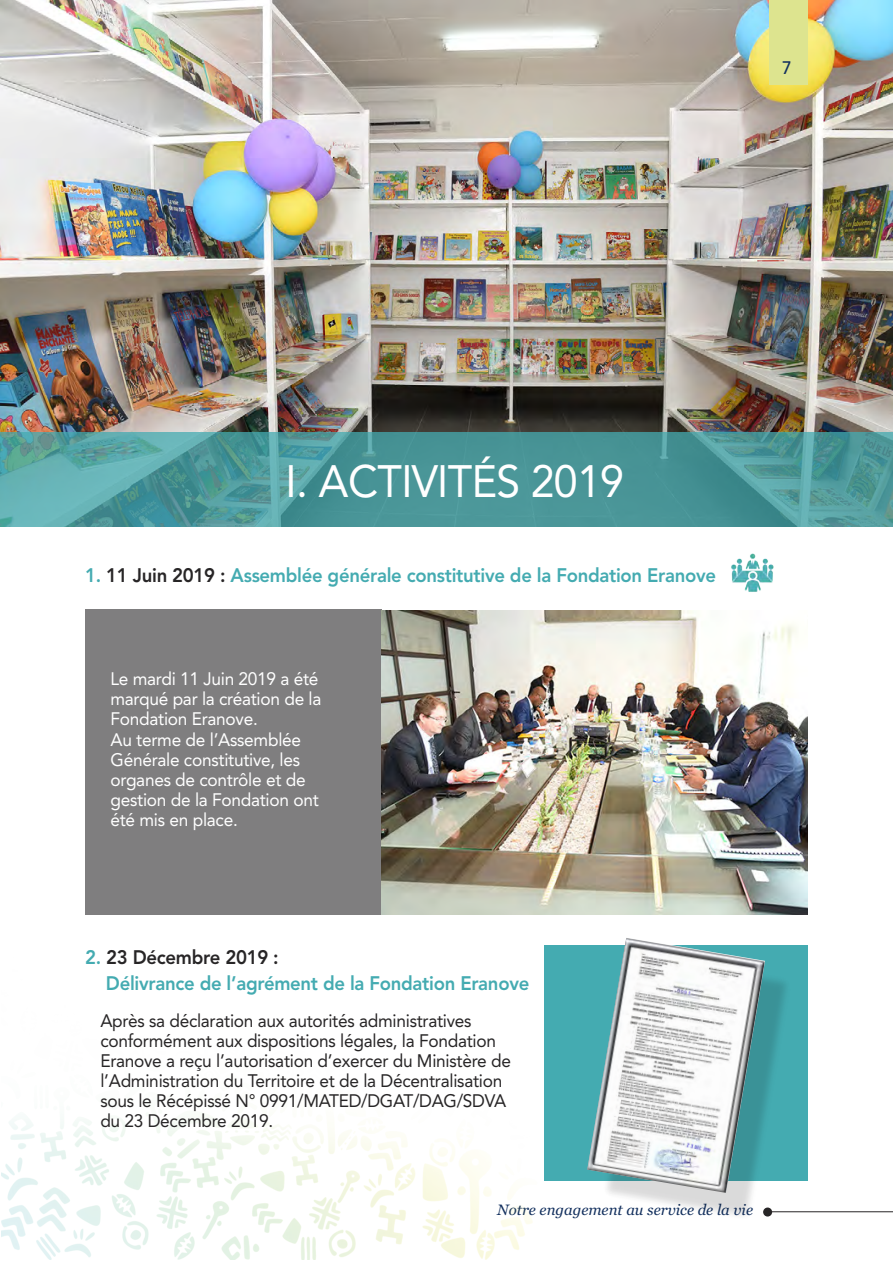
<style>
.page{position:relative;width:893px;height:1263px;background:#fff}
.page>*{position:absolute;margin:0;border:0;box-sizing:border-box;transform-origin:0 0}
.t1{font:45px "Avenir";letter-spacing:-.015em;color:#fff;scale:.95 1}
.t2{font:800 19.5px/25.5px "Avenir";letter-spacing:-.015em;color:#44abb1;scale:.95 1}
.t3{font:18px/20.1px "Avenir";letter-spacing:-.015em;color:#272526;scale:.96 1}
.t4{font:18px/20.1px "Avenir";letter-spacing:-.015em;color:#fff;scale:.96 1}
.t5{font:500 18px "Avenir";color:#13305e;scale:.95 1}
.t6{font:italic 15px "Georgia";color:#13305e}
.s1{color:#272526}
</style>
<div class="page">
<img style="left:0;top:0;width:893px;height:432px">
<div style="left:0;top:432px;width:893px;height:95px;background:#44abb1;opacity:.75"></div>
<div style="left:769px;top:0;width:39px;height:85px;background:#dde48f"></div>
<hr style="left:768px;top:1211px;width:125px;height:1px;background:#272526">
<img style="left:1px;top:945px;width:586px;height:315px">
<div style="left:85px;top:609px;width:296px;height:306px;background:#7f7e7f"></div>
<img style="left:381px;top:611px;width:427px;height:304px">
<img style="left:731px;top:553px;width:43px;height:39px">
<div style="left:545px;top:945px;width:263px;height:235px;background:#44abb1"></div>
<img style="left:610px;top:979px;width:189px;height:238px">
<img style="left:587px;top:938px;width:178px;height:255px">
<p class="t5" style="left:782px;top:52px;width:12px">7</p>
<h1 class="t1" style="left:286px;top:445px;width:358px">I. ACTIVITÉS 2019</h1>
<p class="t2" style="left:85px;top:562px;width:666px">1. <span class="s1">11 Juin 2019 :</span> Assemblée générale constitutive de la Fondation Eranove</p>
<p class="t4" style="left:110px;top:668px;width:221px">Le mardi 11 Juin 2019 a été marqué par la création de la<br>Fondation Eranove.<br>Au terme de l’Assemblée<br>Générale constitutive, les organes de contrôle et de gestion de la Fondation ont été mis en place.</p>
<p class="t2" style="left:106px;top:945px;width:447px;text-indent:-21px">2. <span class="s1">23 Décembre 2019 :<br></span>Délivrance de l’agrément de la Fondation Eranove</p>
<p class="t3" style="left:100px;top:1010px;width:429px">Après sa déclaration aux autorités administratives conformément aux dispositions légales, la Fondation Eranove a reçu l’autorisation d’exercer du Ministère de l’Administration du Territoire et de la Décentralisation sous le Récépissé N° 0991/MATED/DGAT/DAG/SDVA du 23 Décembre 2019.</p>
<p class="t6" style="left:497px;top:1201px;width:257px">Notre engagement au service de la vie</p>
</div>
